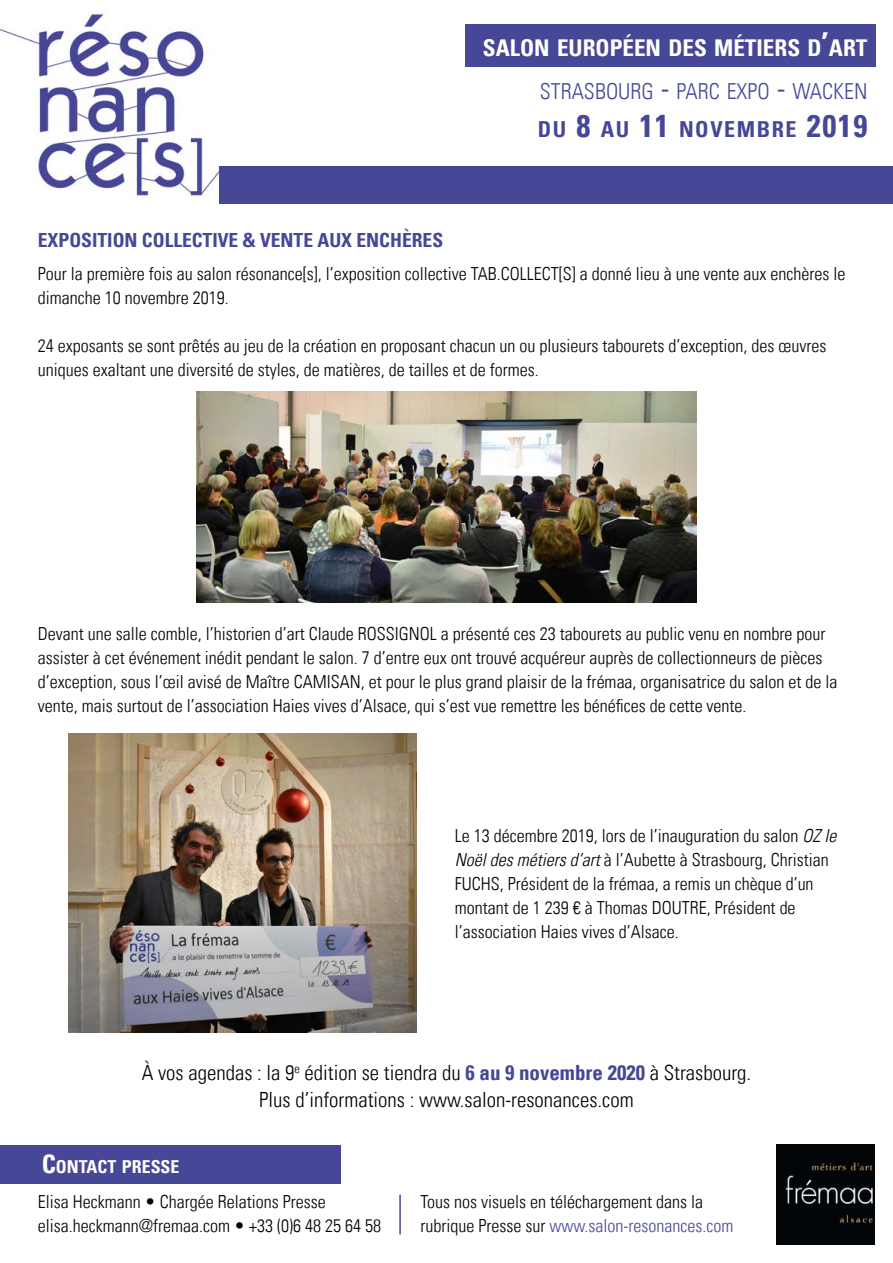
<style>
.page{position:relative;width:893px;height:1263px;background:#fff}
.page>*{position:absolute;margin:0;border:0;box-sizing:border-box;transform-origin:0 0}
.t1{font:700 condensed 23.1px "Univers LT";color:#fff}
.t2{font:300 condensed 22.05px/37.8px "Univers LT";color:#474798}
.t3{font:700 condensed 22.05px "Univers LT";color:#474798}
.t4{font:300 condensed 21px/27px "Univers LT";color:#000;text-align:center}
.t5{font:700 condensed 19.5px "Univers LT";color:#474798}
.t6{font:300 condensed 18px/24px "Univers LT";color:#000}
.t7{font:700 condensed 17.85px "Univers LT";color:#fff}
.s1{font-size:33px}
.s2{font-size:31.5px}
.s3{font-weight:700}
.s4{font-weight:700;font-size:31.5px}
.s5{font-style:italic}
.s6{font-weight:700;color:#474798}
.s7{font-size:25.5px}
.s8{color:#474798}
</style>
<div class="page">
<img style="left:69px;top:734px;width:348px;height:298px">
<div style="left:0;top:1146px;width:341px;height:38px;background:#474798"></div>
<img style="left:776px;top:1145px;width:98px;height:100px">
<hr style="left:399px;top:1194px;width:2px;height:40px;background:#474798">
<div style="left:208px;top:166px;width:685px;height:38px;background:#474798"></div>
<div style="left:466px;top:24px;width:410px;height:42px;background:#474798"></div>
<img style="left:0;top:10px;width:219px;height:194px">
<img style="left:196px;top:391px;width:501px;height:212px">
<p class="t1" style="left:477px;top:33px;width:94px"><sup>S</sup>SAALLONON EUROEURO</p>
<p class="t1" style="left:610px;top:31px;width:72px">PÉPÉENEN DESDES</p>
<p class="t1" style="left:714px;top:29px;width:50px">MÉTI</p>
<p class="t1" style="left:714px;top:33px;width:62px">MÉTIERSERS</p>
<p class="t1" style="left:807px;top:31px;width:61px">DD<span class="s1">’’</span>ARARTT</p>
<p class="t2" style="left:538px;top:73px;width:331px">STRASBOURG <span class="s2">-</span> PARC EXPO <span class="s2">-</span> WACKEN<br><span class="s3">DU</span> <span class="s4">8</span> <span class="s3">AU</span> <span class="s4">11</span> <span class="s3">NOVE</span></p>
<p class="t3" style="left:737px;top:116px;width:132px">MBRE <span class="s2">2019</span></p>
<p class="t5" style="left:38px;top:228px;width:407px">EXPOSITION COLLECTIVE &amp; VENTE AUX ENCHÈRES</p>
<p class="t6" style="left:38px;top:262px;width:809px">Pour la première fois au salon résonance[s], l’exposition collective TAB.COLLECT[S] a donné lieu à une vente aux enchères le dimanche 10 novembre 2019.</p>
<p class="t6" style="left:38px;top:334px;width:790px">24 exposants se sont prêtés au jeu de la création en proposant chacun un ou plusieurs tabourets d’exception, des œuvres uniques exaltant une diversité de styles, de matières, de tailles et de formes.</p>
<p class="t6" style="left:38px;top:622px;width:801px">Devant une salle comble, l’historien d’art Claude ROSSIGNOL a présenté ces 23 tabourets au public venu en nombre pour assister à cet événement inédit pendant le salon. 7 d’entre eux ont trouvé acquéreur auprès de collectionneurs de pièces d’exception, sous l’œil avisé de Maître CAMISAN, et pour le plus grand plaisir de la frémaa, organisatrice du salon et de la vente, mais surtout de l’association Haies vives d’Alsace, qui s’est vue remettre les bénéfices de cette vente.</p>
<p class="t6" style="left:455px;top:823px;width:383px">Le 13 décembre 2019, lors de l’inauguration du salon <span class="s5">OZ le Noël des métiers d’art</span> à l’Aubette à Strasbourg, Christian FUCHS, Président de la frémaa, a remis un chèque d’un montant de 1 239 € à Thomas DOUTRE, Président de l’association Haies vives d’Alsace.</p>
<p class="t4" style="left:142px;top:1059px;width:611px">À vos agendas : la 9<sup>e</sup> édition se tiendra du <span class="s6">6 au 9 novembre 2020</span> à Strasbourg.<br>Plus d’informations : www.salon-resonances.com</p>
<p class="t7" style="left:42px;top:1155px;width:101px"><span class="s7">C</span>ONTACT PRESSE</p>
<p class="t6" style="left:38px;top:1189px;width:345px">Elisa Heckmann • Chargée Relations Presse elisa.heckmann@fremaa.com • +33 (0)6 48 25 64 58</p>
<p class="t6" style="left:421px;top:1189px;width:314px">Tous nos visuels en téléchargement dans la rubrique Presse sur <span class="s8">www.salon-resonances.com</span></p>
</div>
